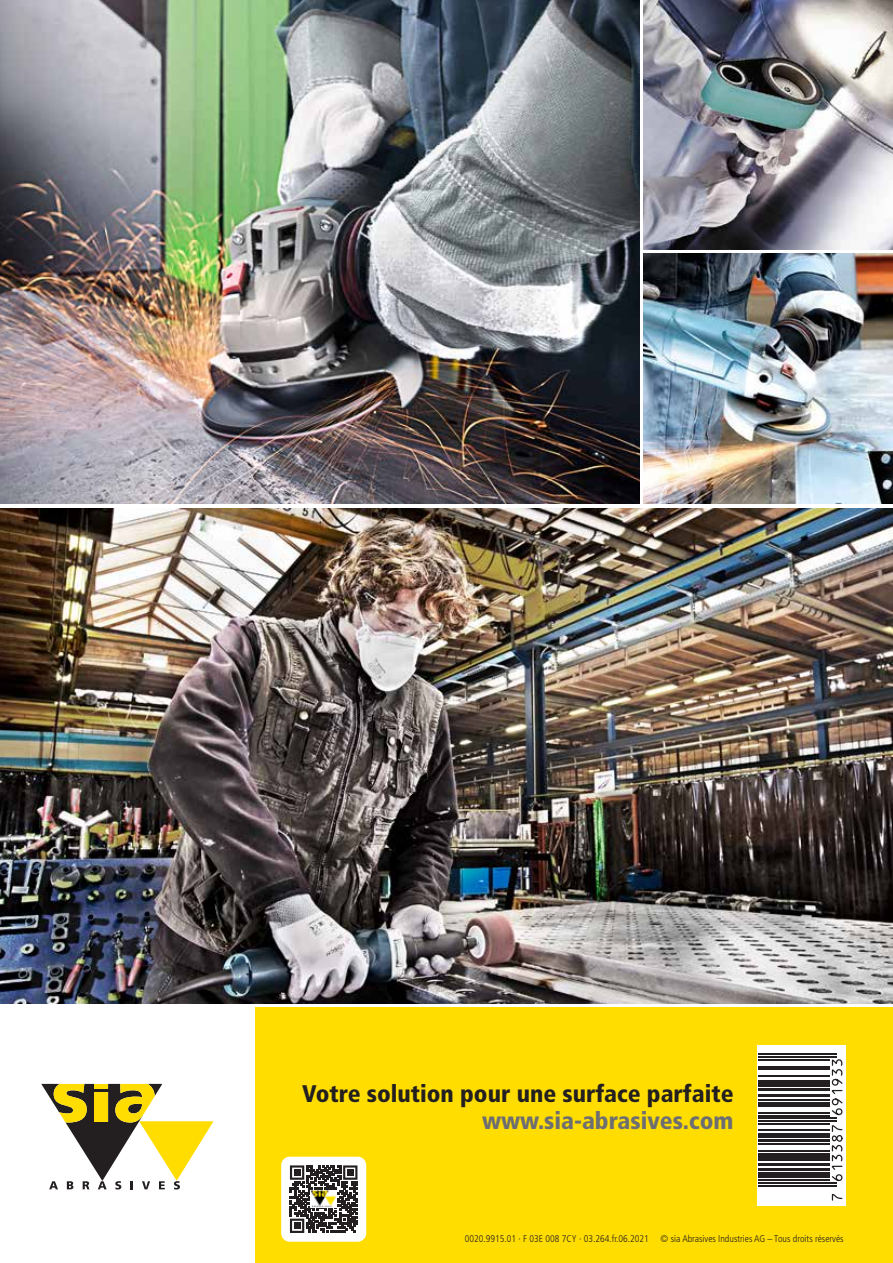
<style>
.page{position:relative;width:893px;height:1263px;background:#fff}
.page>*{position:absolute;margin:0;border:0;box-sizing:border-box;transform-origin:0 0}
.t1{font:900 condensed 24px "Frutiger LT Pro";color:#231f20}
.t2{font:900 condensed 24px "Frutiger LT Std";color:#6d6e71}
.t3{font:300 condensed 9.75px "Frutiger LT Pro";color:#231f20}
.s1{font-family:"Frutiger LT Std"}
</style>
<div class="page">
<img style="left:0;top:0;width:639px;height:504px">
<img style="left:0;top:508px;width:893px;height:495px">
<img style="left:644px;top:254px;width:249px;height:250px">
<img style="left:644px;top:0;width:249px;height:249px">
<div style="left:255px;top:1008px;width:638px;height:255px;background:#fd0"></div>
<svg style="left:41px;top:1084px;width:172px;height:105px"></svg>
<div style="left:757px;top:1045px;width:88px;height:160px;background:#fff"></div>
<div style="left:281px;top:1157px;width:85px;height:85px;background:#fff;border-radius:9px"></div>
<svg style="left:290px;top:1165px;width:67px;height:68px"></svg>
<img style="left:310px;top:1191px;width:27px;height:16px">
<svg style="left:759px;top:1054px;width:72px;height:133px"></svg>
<hr style="left:759px;top:1185px;width:78px;height:1px;background:#231f20">
<hr style="left:759px;top:1182px;width:78px;height:2px;background:#231f20">
<hr style="left:759px;top:1179px;width:71px;height:2px;background:#231f20">
<div style="left:759px;top:1172px;width:71px;height:6px;background:#231f20"></div>
<hr style="left:759px;top:1168px;width:71px;height:3px;background:#231f20">
<hr style="left:759px;top:1163px;width:71px;height:2px;background:#231f20">
<div style="left:759px;top:1156px;width:71px;height:5px;background:#231f20"></div>
<hr style="left:759px;top:1153px;width:71px;height:1px;background:#231f20">
<hr style="left:759px;top:1150px;width:71px;height:1px;background:#231f20">
<hr style="left:759px;top:1143px;width:71px;height:1px;background:#231f20">
<hr style="left:759px;top:1139px;width:71px;height:2px;background:#231f20">
<hr style="left:759px;top:1133px;width:71px;height:4px;background:#231f20">
<hr style="left:759px;top:1129px;width:71px;height:1px;background:#231f20">
<hr style="left:759px;top:1123px;width:71px;height:2px;background:#231f20">
<hr style="left:759px;top:1120px;width:78px;height:2px;background:#231f20">
<hr style="left:759px;top:1118px;width:78px;height:1px;background:#231f20">
<hr style="left:759px;top:1115px;width:71px;height:1px;background:#231f20">
<hr style="left:759px;top:1112px;width:71px;height:1px;background:#231f20">
<hr style="left:759px;top:1102px;width:71px;height:4px;background:#231f20">
<hr style="left:759px;top:1099px;width:71px;height:2px;background:#231f20">
<hr style="left:759px;top:1094px;width:71px;height:3px;background:#231f20">
<hr style="left:759px;top:1088px;width:71px;height:3px;background:#231f20">
<hr style="left:759px;top:1083px;width:71px;height:4px;background:#231f20">
<hr style="left:759px;top:1080px;width:71px;height:1px;background:#231f20">
<hr style="left:759px;top:1076px;width:71px;height:1px;background:#231f20">
<hr style="left:759px;top:1069px;width:71px;height:1px;background:#231f20">
<hr style="left:759px;top:1066px;width:71px;height:1px;background:#231f20">
<hr style="left:759px;top:1059px;width:71px;height:1px;background:#231f20">
<hr style="left:759px;top:1056px;width:78px;height:1px;background:#231f20">
<hr style="left:759px;top:1053px;width:78px;height:1px;background:#231f20">
<svg style="left:831px;top:1054px;width:12px;height:147px"></svg>
<h1 class="t1" style="left:302px;top:1079px;width:433px">Votre solution pour une surface parfaite</h1>
<h1 class="t2" style="left:482px;top:1106px;width:253px">www.sia-abrasives.com</h1>
<p class="t3" style="left:465px;top:1233px;width:380px"><span class="s1">0020.9915.01 · F 03E 008 7CY · 03.264.fr.06.2021</span> © sia Abrasives Industries AG – Tous droits réservés</p>
</div>
